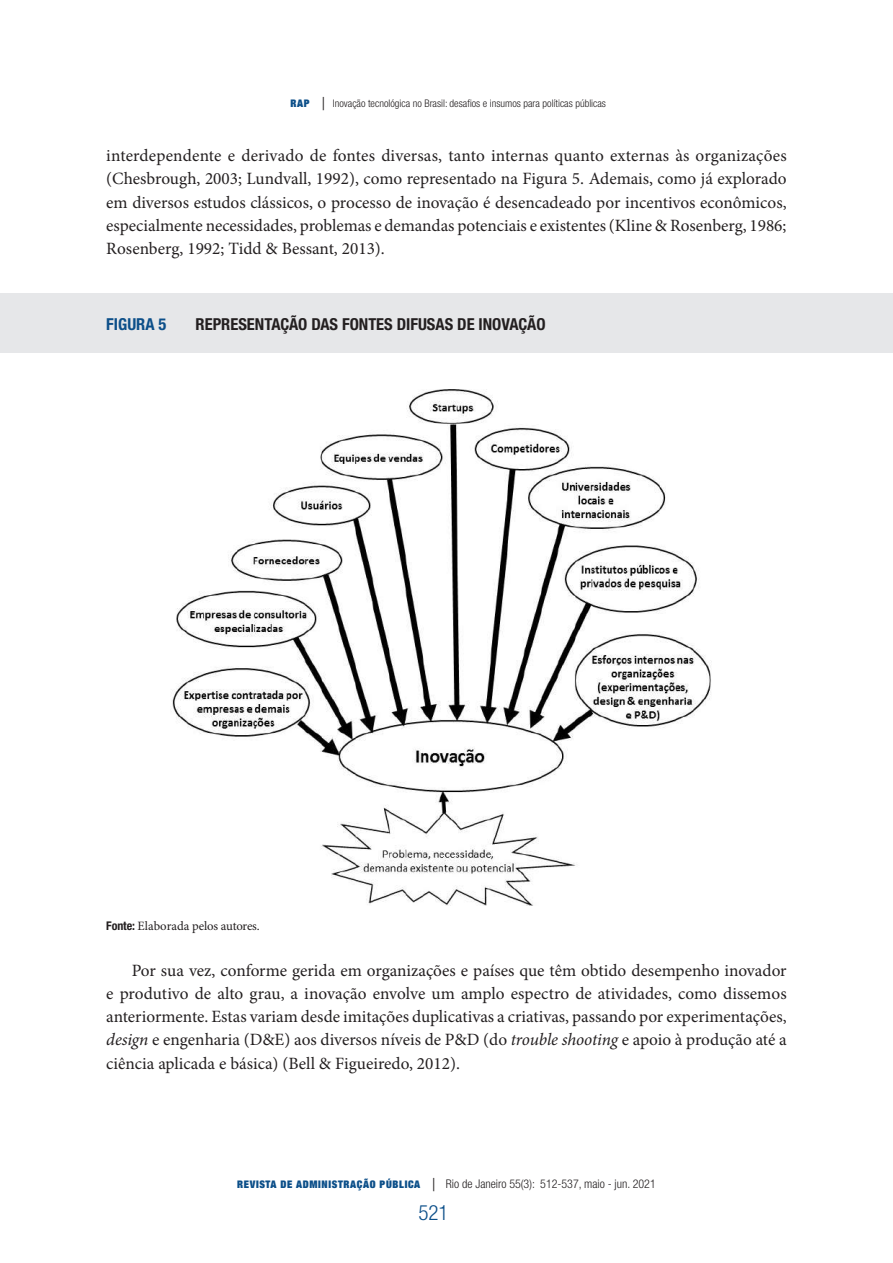
<style>
.page{position:relative;width:893px;height:1263px;background:#fff}
.page>*{position:absolute;margin:0;border:0;box-sizing:border-box;transform-origin:0 0}
.t1{font:300 condensed 21px "Helvetica Neue LT Std";color:#0c4f89}
.t2{font:17.25px/23.1px "Minion Pro";color:#231f20;text-align:justify}
.t3{font:700 condensed 16.5px "Helvetica Neue LT Std";color:#231f20}
.t4{font:700 condensed 16.5px "Helvetica Neue LT Std";color:#0c4f89}
.t5{font:12.75px "Minion Pro";letter-spacing:-.01em;color:#231f20}
.t6{font:300 condensed 12px "Helvetica Neue LT Std";color:#231f20}
.t7{font:300 condensed 10.5px "Helvetica Neue LT Std";color:#231f20}
.s1{font-family:"Helvetica Neue";font-weight:900;font-stretch:expanded;color:#0c4f89}
.s2{font-size:18px}
.s3{font-family:"Helvetica Neue LT Std";font-weight:700;font-stretch:condensed;font-size:12px}
.s4{font-style:italic}
.s5{font-family:"Helvetica Neue";font-weight:900;font-stretch:expanded;font-size:10.5px;color:#0c4f89}
</style>
<div class="page">
<div style="left:0;top:294px;width:893px;height:59px;background:#e6e7e9"></div>
<img style="left:172px;top:389px;width:540px;height:516px">
<p class="t7" style="left:290px;top:98px;width:317px"><span class="s1">RAP</span> <span class="s2">|</span> Inovação tecnológica no Brasil: desafios e insumos para políticas públicas</p>
<p class="t2" style="left:106px;top:144px;width:682px">interdependente e derivado de fontes diversas, tanto internas quanto externas às organizações (Chesbrough, 2003; Lundvall, 1992), como representado na Figura 5. Ademais, como já explorado em diversos estudos clássicos, o processo de inovação é desencadeado por incentivos econômicos, especialmente necessidades, problemas e demandas potenciais e existentes (Kline &amp; Rosenberg, 1986; Rosenberg, 1992; Tidd &amp; Bessant, 2013).</p>
<p class="t4" style="left:106px;top:314px;width:62px">FIGURA 5</p>
<p class="t3" style="left:196px;top:314px;width:351px">REPRESENTAÇÃO DAS FONTES DIFUSAS DE INOVAÇÃO</p>
<p class="t5" style="left:106px;top:917px;width:155px"><span class="s3">Fonte:</span> Elaborada pelos autores.</p>
<p class="t2" style="left:106px;top:959px;width:682px;text-indent:26px">Por sua vez, conforme gerida em organizações e países que têm obtido desempenho inovador e produtivo de alto grau, a inovação envolve um amplo espectro de atividades, como dissemos anteriormente. Estas variam desde imitações duplicativas a criativas, passando por experimentações, <span class="s4">design</span> e engenharia (D&amp;E) aos diversos níveis de P&amp;D (do <span class="s4">trouble shooting</span> e apoio à produção até a ciência aplicada e básica) (Bell &amp; Figueiredo, 2012).</p>
<p class="t6" style="left:237px;top:1176px;width:420px"><span class="s5">REVISTA DE ADMINISTRAÇÃO PÚBLICA</span> <span class="s2">|</span> Rio de Janeiro 55(3): 512-537, maio - jun. 2021</p>
<p class="t1" style="left:418px;top:1200px;width:32px">521</p>
</div>
